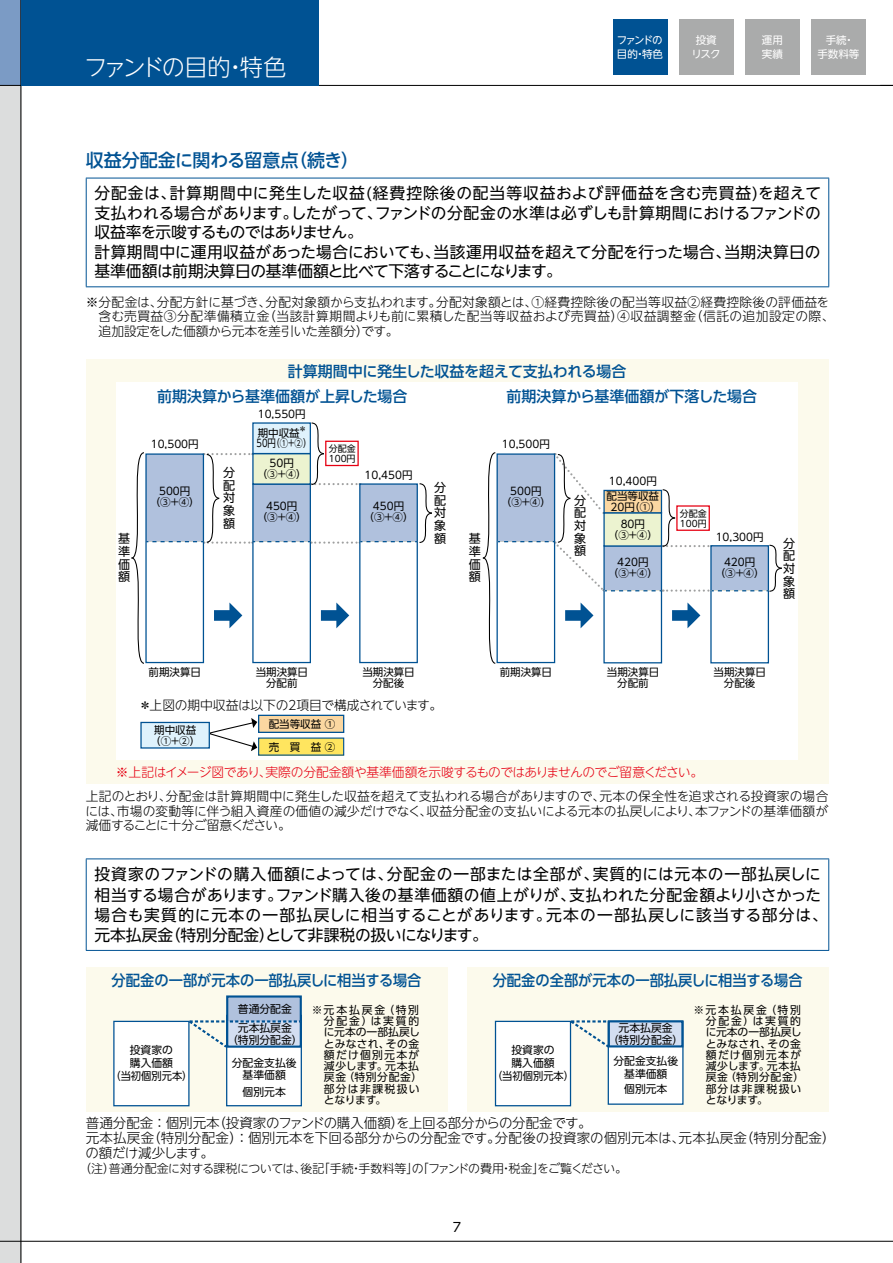
<style>
.page{position:relative;width:893px;height:1263px;background:#fff}
.page>*{position:absolute;margin:0;border:0;box-sizing:border-box;transform-origin:0 0}
.t1{font:300 23.25px "UD Shin Go NT Pro";letter-spacing:-.11em;color:#fff}
.t2{font:500 18px "UD Shin Go NT Pro";letter-spacing:-.005em;color:#005293}
.t3{font:15.75px/19.5px "UD Shin Go NT Pro";color:#000}
.t4{font:15.75px/20.2px "UD Shin Go NT Pro";letter-spacing:.035em;color:#000}
.t5{font:500 15px/25px "UD Shin Go Pro";color:#005293}
.t6{font:500 15px "UD Shin Go Pro";color:#005293;scale:.95 1}
.t7{font:300 13.5px/15px "UD Shin Go NT Pro";color:#000}
.t8{font:300 12.75px/14.2px "UD Shin Go NT Pro";letter-spacing:.025em;color:#000}
.t9{font:300 12.75px/14.2px "UD Shin Go NT Pro";letter-spacing:.005em;color:#000;text-align:justify}
.t10{font:300 12.75px "UD Shin Go NT Pro";letter-spacing:-.045em;color:#e60012}
.t11{font:300 12.75px "UD Shin Go NT Pro";letter-spacing:-.015em;color:#000}
.t12{font:12.75px "UD Shin Go NT Pro";color:#000}
.t13{font:300 12px "UD Shin Go NT Pro";letter-spacing:-.04em;color:#000}
.t14{font:12px/12.6px "UD Shin Go NT Pro";color:#000;text-align:justify}
.t15{font:10.8px/11.2px "UD Shin Go Pro";letter-spacing:.06em;color:#000}
.t16{font:10.8px/12.6px "UD Shin Go Pro";color:#000;text-align:center}
.t17{font:10.5px/10.8px "UD Shin Go NT Pro";color:#000;text-align:center}
.t18{font:10.5px/13.5px "UD Shin Go NT Pro";color:#fff;text-align:center}
.t19{font:10.5px/13.5px "UD Shin Go NT Pro";letter-spacing:-.135em;color:#fff}
.t20{font:9px/10.5px "UD Shin Go NT Pro";color:#000}
</style>
<div class="page">
<div style="left:0;top:85px;width:21px;height:1178px;background:#dcdddd"></div>
<div style="left:0;top:0;width:21px;height:85px;background:#7b9bc5"></div>
<hr style="left:0;top:1241px;width:893px;height:1px;background:#000">
<hr style="left:0;top:85px;width:893px;height:1px;background:#000">
<hr style="left:21px;top:0;width:1px;height:1263px;background:#000">
<div style="left:21px;top:0;width:298px;height:85px;background:#005293"></div>
<hr style="left:892px;top:0;width:1px;height:85px;background:#005293">
<hr style="left:86px;top:178px;width:743px;height:1px;background:#005293">
<hr style="left:86px;top:178px;width:1px;height:108px;background:#005293">
<hr style="left:828px;top:178px;width:1px;height:108px;background:#005293">
<hr style="left:86px;top:286px;width:743px;height:1px;background:#005293">
<div style="left:86px;top:360px;width:742px;height:424px;background:#fcfaec"></div>
<div style="left:116px;top:382px;width:681px;height:378px;background:#fff"></div>
<svg style="left:131px;top:422px;width:301px;height:242px"></svg>
<svg style="left:482px;top:452px;width:300px;height:212px"></svg>
<div style="left:259px;top:715px;width:85px;height:17px;background:#fbd7a1"></div>
<div style="left:258px;top:715px;width:86px;height:18px;border:1px solid #005293"></div>
<div style="left:259px;top:738px;width:85px;height:17px;background:#ffe55f"></div>
<svg style="left:207px;top:718px;width:50px;height:33px"></svg>
<div style="left:141px;top:722px;width:68px;height:26px;background:#dff2fc"></div>
<div style="left:140px;top:722px;width:70px;height:27px;border:1px solid #005293"></div>
<hr style="left:86px;top:858px;width:743px;height:1px;background:#005293">
<hr style="left:86px;top:859px;width:1px;height:91px;background:#005293">
<hr style="left:828px;top:859px;width:1px;height:91px;background:#005293">
<hr style="left:86px;top:950px;width:743px;height:1px;background:#005293">
<div style="left:86px;top:967px;width:361px;height:144px;background:#fcfaec"></div>
<div style="left:467px;top:967px;width:361px;height:144px;background:#fcfaec"></div>
<div style="left:495px;top:1021px;width:75px;height:85px;background:#fff"></div>
<div style="left:495px;top:1021px;width:76px;height:85px;border:1px solid #005293"></div>
<div style="left:608px;top:1021px;width:75px;height:83px;background:#fff"></div>
<div style="left:608px;top:1021px;width:76px;height:84px;border:1px solid #005293"></div>
<div style="left:609px;top:1021px;width:73px;height:25px;background:#d3def1"></div>
<div style="left:608px;top:1020px;width:75px;height:27px;border:2px solid #005293"></div>
<svg style="left:568px;top:1020px;width:43px;height:29px"></svg>
<div style="left:114px;top:1021px;width:75px;height:85px;background:#fff"></div>
<div style="left:113px;top:1021px;width:77px;height:85px;border:1px solid #005293"></div>
<div style="left:227px;top:1015px;width:74px;height:91px;background:#fff"></div>
<div style="left:226px;top:1015px;width:76px;height:91px;border:1px solid #005293"></div>
<div style="left:226px;top:995px;width:76px;height:27px;background:#b0c1dd;border:2px solid #005293"></div>
<svg style="left:187px;top:1018px;width:114px;height:31px"></svg>
<div style="left:811px;top:19px;width:54px;height:55px;background:#aaabab"></div>
<div style="left:745px;top:19px;width:54px;height:55px;background:#aaabab"></div>
<div style="left:679px;top:19px;width:54px;height:55px;background:#aaabab"></div>
<div style="left:613px;top:19px;width:54px;height:55px;background:#005293"></div>
<h1 class="t1" style="left:84px;top:48px;width:204px">ファンドの目的・特色</h1>
<p class="t19" style="left:617px;top:33px;width:48px">ファンドの目的・特色</p>
<p class="t18" style="left:691px;top:33px;width:31px">投資リスク</p>
<p class="t18" style="left:762px;top:33px;width:22px;text-align:left">運用実績</p>
<p class="t18" style="left:817px;top:33px;width:43px">手続・<br>手数料等</p>
<h2 class="t2" style="left:86px;top:145px;width:275px">収益分配金に関わる留意点（続き）</h2>
<h3 class="t3" style="left:94px;top:183px;width:728px">分配金は、計算期間中に発生した収益(経費控除後の配当等収益および評価益を含む売買益)を超えて支払われる場合があります。したがって、ファンドの分配金の水準は必ずしも計算期間におけるファンドの収益率を示唆するものではありません。<br>計算期間中に運用収益があった場合においても、当該運用収益を超えて分配を行った場合、当期決算日の基準価額は前期決算日の基準価額と比べて下落することになります。</h3>
<p class="t8" style="left:99px;top:295px;width:737px;text-indent:-13px">※分配金は、分配方針に基づき、分配対象額から支払われます。分配対象額とは、①経費控除後の配当等収益②経費控除後の評価益を含む売買益③分配準備積立金（当該計算期間よりも前に累積した配当等収益および売買益）④収益調整金（信託の追加設定の際、追加設定をした価額から元本を差引いた差額分）です。</p>
<h3 class="t5" style="left:507px;top:359px;width:252px;text-indent:-219px">計算期間中に発生した収益を超えて支払われる場合<br>前期決算から基準価額が下落した場合</h3>
<h3 class="t5" style="left:157px;top:384px;width:252px">前期決算から基準価額が上昇した場合</h3>
<p class="t14" style="left:118px;top:532px;width:13px">基準価額</p>
<p class="t17" style="left:151px;top:438px;width:49px">10,500円</p>
<p class="t17" style="left:150px;top:486px;width:51px">500円（③+④）</p>
<p class="t14" style="left:223px;top:466px;width:13px">分配対象額</p>
<p class="t17" style="left:258px;top:408px;width:49px">10,550円</p>
<p class="t17" style="left:256px;top:427px;width:56px;text-align:left">期中収益<sup>＊<br></sup>50円（①+②）</p>
<p class="t20" style="left:329px;top:443px;width:28px">分配金<br>100円</p>
<p class="t17" style="left:257px;top:458px;width:51px">50円（③+④）</p>
<p class="t17" style="left:257px;top:500px;width:51px">450円（③+④）</p>
<p class="t17" style="left:364px;top:500px;width:51px">450円（③+④）</p>
<p class="t17" style="left:365px;top:469px;width:49px">10,450円</p>
<p class="t14" style="left:434px;top:481px;width:13px">分配対象額</p>
<p class="t14" style="left:469px;top:532px;width:13px">基準価額</p>
<p class="t17" style="left:502px;top:438px;width:49px">10,500円</p>
<p class="t17" style="left:501px;top:486px;width:51px">500円（③+④）</p>
<p class="t14" style="left:574px;top:494px;width:13px">分配対象額</p>
<p class="t17" style="left:609px;top:476px;width:49px">10,400円</p>
<p class="t17" style="left:607px;top:491px;width:56px">配当等収益<br>20円（①）</p>
<p class="t20" style="left:680px;top:508px;width:28px">分配金<br>100円</p>
<p class="t17" style="left:608px;top:518px;width:51px">80円（③+④）</p>
<p class="t17" style="left:608px;top:557px;width:51px">420円（③+④）</p>
<p class="t17" style="left:715px;top:557px;width:51px">420円（③+④）</p>
<p class="t17" style="left:716px;top:531px;width:49px">10,300円</p>
<p class="t14" style="left:783px;top:537px;width:13px">分配対象額</p>
<p class="t17" style="left:149px;top:666px;width:54px">前期決算日</p>
<p class="t17" style="left:256px;top:666px;width:54px">当期決算日分配前</p>
<p class="t17" style="left:362px;top:666px;width:54px">当期決算日分配後</p>
<p class="t11" style="left:139px;top:695px;width:305px">＊上図の期中収益は以下の2項目で構成されています。</p>
<p class="t17" style="left:150px;top:724px;width:51px">期中収益（①+②）</p>
<p class="t17" style="left:269px;top:712px;width:68px;line-height:22.8px;text-align:left">配当等収益 ①売　買　益 ②</p>
<p class="t17" style="left:500px;top:666px;width:54px">前期決算日</p>
<p class="t17" style="left:607px;top:666px;width:54px">当期決算日分配前</p>
<p class="t17" style="left:714px;top:666px;width:54px">当期決算日分配後</p>
<p class="t10" style="left:116px;top:762px;width:589px">※上記はイメージ図であり、実際の分配金額や基準価額を示唆するものではありませんのでご留意ください。</p>
<p class="t9" style="left:85px;top:789px;width:745px">上記のとおり、分配金は計算期間中に発生した収益を超えて支払われる場合がありますので、元本の保全性を追求される投資家の場合には、市場の変動等に伴う組入資産の価値の減少だけでなく、収益分配金の支払いによる元本の払戻しにより、本ファンドの基準価額が減価することに十分ご留意ください。</p>
<h3 class="t4" style="left:94px;top:864px;width:735px">投資家のファンドの購入価額によっては、分配金の一部または全部が、実質的には元本の一部払戻しに相当する場合があります。ファンド購入後の基準価額の値上がりが、支払われた分配金額より小さかった場合も実質的に元本の一部払戻しに相当することがあります。元本の一部払戻しに該当する部分は、元本払戻金（特別分配金）として非課税の扱いになります。</h3>
<h3 class="t6" style="left:493px;top:968px;width:328px">分配金の全部が元本の一部払戻しに相当する場合</h3>
<h3 class="t6" style="left:112px;top:968px;width:328px">分配金の一部が元本の一部払戻しに相当する場合</h3>
<p class="t16" style="left:238px;top:1002px;width:55px">普通分配金</p>
<p class="t15" style="left:324px;top:1004px;width:100px;text-indent:-12px">※元本払戻金（特別分配金）は実質的に元本の一部払戻しとみなされ、その金額だけ個別元本が減少します。元本払戻金（特別分配金）部分は非課税扱いとなります。</p>
<p class="t15" style="left:706px;top:1004px;width:100px;text-indent:-12px">※元本払戻金（特別分配金）は実質的に元本の一部払戻しとみなされ、その金額だけ個別元本が減少します。元本払戻金（特別分配金）部分は非課税扱いとなります。</p>
<p class="t7" style="left:86px;top:1115px;width:751px">普通分配金 ：個別元本（投資家のファンドの購入価額）を上回る部分からの分配金です。<br>元本払戻金（特別分配金）：個別元本を下回る部分からの分配金です。分配後の投資家の個別元本は、元本払戻金（特別分配金）の額だけ減少します。</p>
<p class="t13" style="left:79px;top:1159px;width:549px">（注）普通分配金に対する課税については、後記「手続・手数料等」の「ファンドの費用・税金」をご覧ください。</p>
<p class="t16" style="left:227px;top:1022px;width:77px;line-height:11.2px">元本払戻金<br>（特別分配金）</p>
<p class="t16" style="left:608px;top:1022px;width:77px;line-height:11.2px">元本払戻金<br>（特別分配金）</p>
<p class="t16" style="left:613px;top:1054px;width:66px">分配金支払後基準価額</p>
<p class="t16" style="left:624px;top:1082px;width:45px">個別元本</p>
<p class="t16" style="left:492px;top:1044px;width:84px">投資家の<br>購入価額<br>（当初個別元本）</p>
<p class="t16" style="left:110px;top:1044px;width:84px">投資家の<br>購入価額<br>（当初個別元本）</p>
<p class="t16" style="left:232px;top:1056px;width:66px">分配金支払後基準価額</p>
<p class="t16" style="left:243px;top:1085px;width:45px">個別元本</p>
<p class="t12" style="left:453px;top:1216px;width:10px">7</p>
</div>
